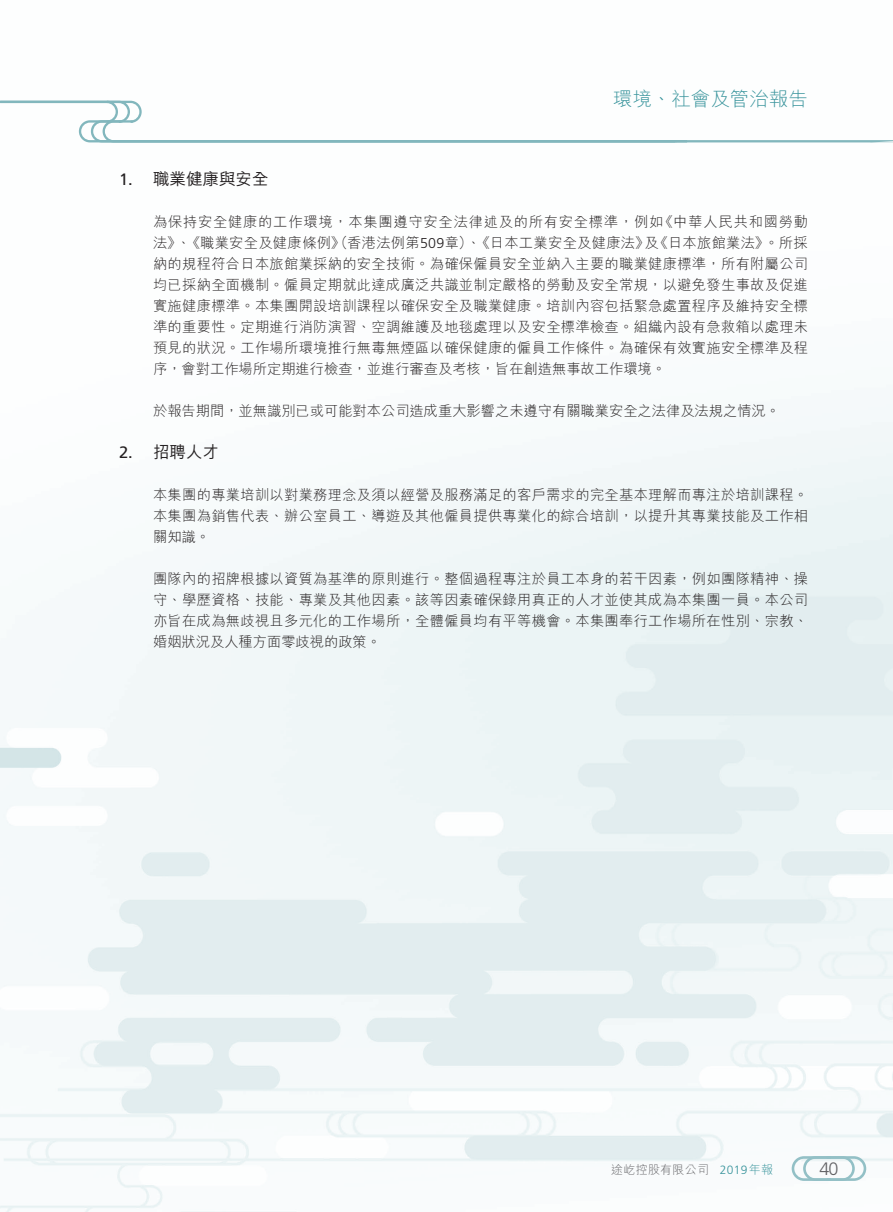
<style>
.page{position:relative;width:893px;height:1212px;background:#fff}
.page>*{position:absolute;margin:0;border:0;box-sizing:border-box;transform-origin:0 0}
.t1{font:300 19.5px "M Hei HK";color:#37939b}
.t2{font:300 18px "Frutiger LT Std";color:#636366}
.t3{font:500 16.5px "M Hei HK";color:#231f20}
.t4{font:16.5px "Frutiger LT Std";color:#231f20}
.t5{font:300 14.25px/21px "M Hei HK";letter-spacing:.02em;color:#231f20;text-align:justify}
.t6{font:300 14.25px/21px "M Hei HK";letter-spacing:.055em;color:#231f20}
.t7{font:300 14.25px "M Hei HK";color:#231f20}
.t8{font:300 12px "M Hei HK";letter-spacing:.02em;color:#636366}
.t9{font:300 12px "Frutiger LT Std";color:#37939b}
.s1{font-family:"Frutiger LT Std"}
.s2{font-family:"M Hei HK"}
</style>
<div class="page">
<svg style="left:0;top:101px;width:893px;height:41px"></svg>
<svg style="left:792px;top:1156px;width:74px;height:25px"></svg>
<h1 class="t1" style="left:613px;top:85px;width:196px">環境、社會及管治報告</h1>
<p class="t4" style="left:119px;top:169px;width:15px">1.</p>
<p class="t4" style="left:119px;top:442px;width:15px">2.</p>
<p class="t3" style="left:153px;top:167px;width:117px">職業健康與安全</p>
<p class="t6" style="left:659px;top:211px;width:150px">《中華人民共和國勞動</p>
<p class="t6" style="left:153px;top:211px;width:656px">為保持安全健康的工作環境，本集團遵守安全法律述及的所有安全標準，例如<br>法》、《職業安全及健康條例》（香港法例第<span class="s1">509</span>章）、《日本工業安全及健康法》《日本旅館業法》。所採</p>
<p class="t5" style="left:153px;top:232px;width:657px;text-align:left;text-indent:491px">及<br>納的規程符合日本旅館業採納的安全技術。為確保僱員安全並納入主要的職業健康標準，所有附屬公司均已採納全面機制。僱員定期就此達成廣泛共識並制定嚴格的勞動及安全常規，以避免發生事故及促進實施健康標準。本集團開設培訓課程以確保安全及職業健康。培訓內容包括緊急處置程序及維持安全標準的重要性。定期進行消防演習、空調維護及地毯處理以及安全標準檢查。組織內設有急救箱以處理未預見的狀況。工作場所環境推行無毒無煙區以確保健康的僱員工作條件。為確保有效實施安全標準及程序，會對工作場所定期進行檢查，並進行審查及考核，旨在創造無事故工作環境。</p>
<p class="t7" style="left:153px;top:401px;width:629px">於報告期間，並無識別已或可能對本公司造成重大影響之未遵守有關職業安全之法律及法規之情況。</p>
<p class="t3" style="left:153px;top:440px;width:67px">招聘人才</p>
<p class="t5" style="left:153px;top:484px;width:657px">本集團的專業培訓以對業務理念及須以經營及服務滿足的客戶需求的完全基本理解而專注於培訓課程。本集團為銷售代表、辦公室員工、導遊及其他僱員提供專業化的綜合培訓，以提升其專業技能及工作相關知識。</p>
<p class="t5" style="left:153px;top:568px;width:657px">團隊內的招牌根據以資質為基準的原則進行。整個過程專注於員工本身的若干因素，例如團隊精神、操守、學歷資格、技能、專業及其他因素。該等因素確保錄用真正的人才並使其成為本集團一員。本公司亦旨在成為無歧視且多元化的工作場所，全體僱員均有平等機會。本集團奉行工作場所在性別、宗教、婚姻狀況及人種方面零歧視的政策。</p>
<p class="t8" style="left:611px;top:1161px;width:99px">途屹控股有限公司</p>
<p class="t9" style="left:720px;top:1162px;width:55px">2019<span class="s2">年報</span></p>
<p class="t2" style="left:819px;top:1158px;width:21px">40</p>
</div>
